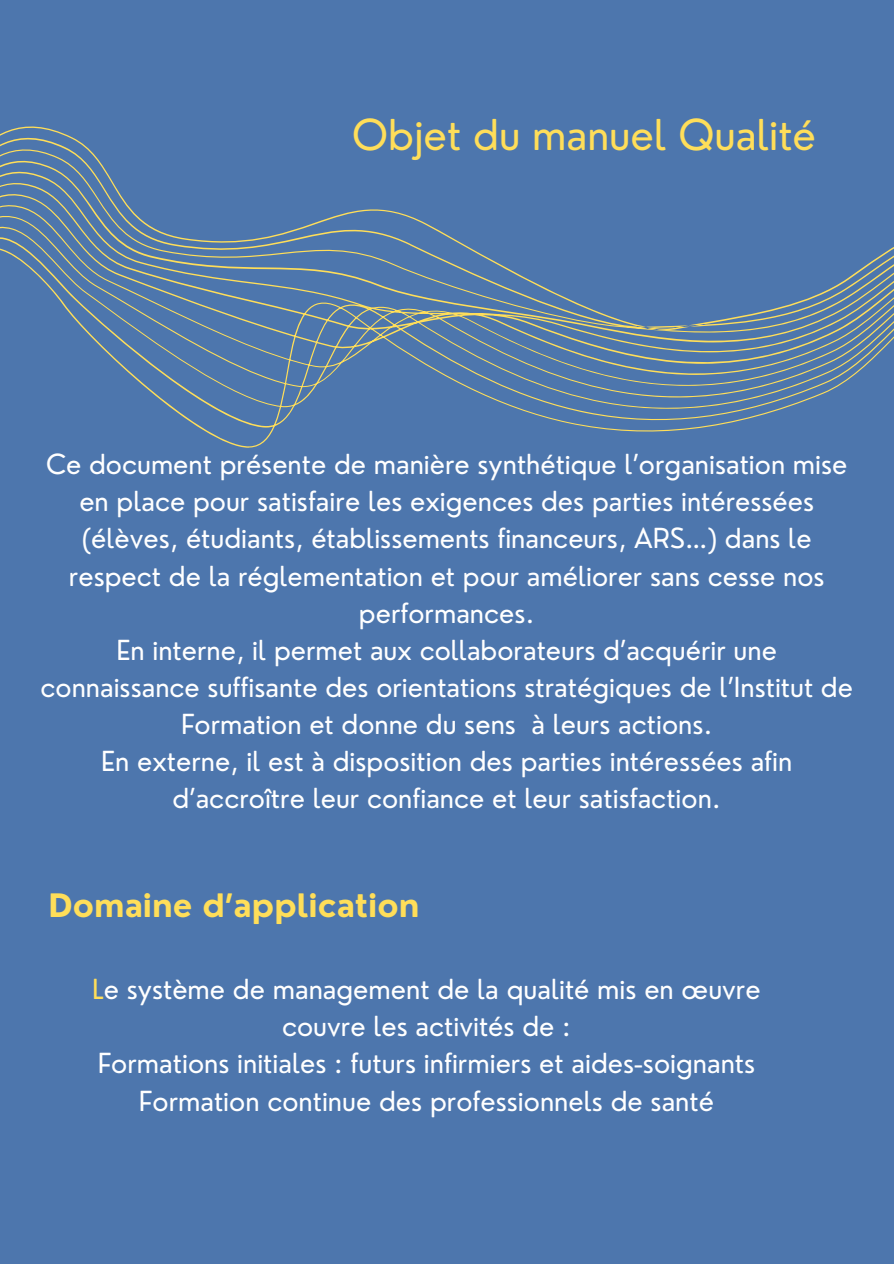
<style>
.page{position:relative;width:894px;height:1264px;background:#fff}
.page>*{position:absolute;margin:0;border:0;box-sizing:border-box;transform-origin:0 0}
.t1{font:41.4px "Nourd";color:#ffde59}
.t2{font:700 31.5px "Nourd";color:#ffde59}
.t3{font:27px/37.2px "Nourd";color:#fff;text-align:center}
.s1{color:#ffde59}
</style>
<div class="page">
<div style="left:0;top:0;width:893px;height:1263px;background:#4d76ad"></div>
<svg style="left:0;top:126px;width:893px;height:322px"></svg>
<h1 class="t1" style="left:352px;top:109px;width:465px">Objet du manuel Qualité</h1>
<p class="t3" style="left:41px;top:445px;width:813px">Ce document présente de manière synthétique l’organisation mise en place pour satisfaire les exigences des parties intéressées (élèves, étudiants, établissements financeurs, ARS…) dans le respect de la réglementation et pour améliorer sans cesse nos performances.<br>En interne, il permet aux collaborateurs d’acquérir une connaissance suffisante des orientations stratégiques de l’Institut de Formation et donne du sens à leurs actions.<br>En externe, il est à disposition des parties intéressées afin d’accroître leur confiance et leur satisfaction.</p>
<p class="t2" style="left:49px;top:885px;width:372px">Domaine d’application</p>
<p class="t3" style="left:92px;top:970px;width:669px"><span class="s1">L</span>e système de management de la qualité mis en œuvre couvre les activités de :<br>Formations initiales : futurs infirmiers et aides-soignants Formation continue des professionnels de santé</p>
</div>
